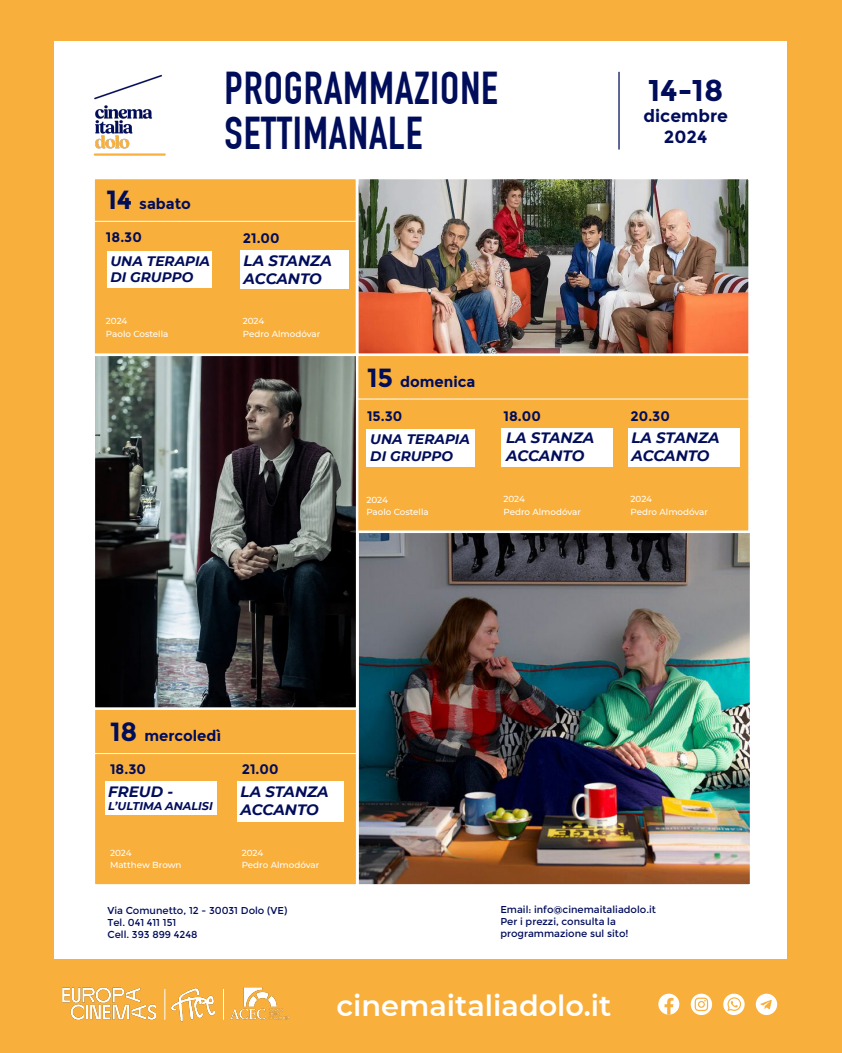
<style>
.page{position:relative;width:842px;height:1053px;background:#fff}
.page>*{position:absolute;margin:0;border:0;box-sizing:border-box;transform-origin:0 0}
.t1{font:45px "DIN Engschrift LT";letter-spacing:.02em;color:#000d5b}
.t2{font:700 30px "Montserrat";color:#000d5b}
.t3{font:600 28.75px "Montserrat";color:#fff}
.t4{font:700 17.5px "Montserrat";color:#000d5b}
.t5{font:italic 700 15px/18px "Montserrat";color:#000d5b}
.t6{font:700 15px "Montserrat";color:#000d5b}
.t7{font:italic 700 13.75px/16.5px "Montserrat";color:#000d5b}
.t8{font:700 13.75px "Montserrat";color:#000d5b}
.t9{font:italic 700 11.25px "Montserrat";color:#000d5b}
.t10{font:10px/12px "Montserrat";color:#000d5b}
.t11{font:500 8.75px "Montserrat";color:#fff}
.s1{font-size:26.25px}
</style>
<div class="page">
<div style="left:0;top:0;width:842px;height:1052px;background:#f8af3c"></div>
<div style="left:54px;top:41px;width:732px;height:918px;background:#fff"></div>
<img style="left:93px;top:74px;width:73px;height:82px">
<div style="left:658px;top:993px;width:21px;height:21px;background:#fff;border-radius:50%"></div>
<svg style="left:664px;top:997px;width:9px;height:17px"></svg>
<svg style="left:691px;top:993px;width:21px;height:21px"></svg>
<svg style="left:695px;top:997px;width:13px;height:13px"></svg>
<svg style="left:723px;top:993px;width:22px;height:21px"></svg>
<svg style="left:727px;top:997px;width:14px;height:13px"></svg>
<div style="left:756px;top:993px;width:21px;height:21px;background:#fff;border-radius:50%"></div>
<svg style="left:760px;top:999px;width:12px;height:10px"></svg>
<img style="left:231px;top:987px;width:58px;height:33px">
<img style="left:171px;top:988px;width:43px;height:33px">
<hr style="left:165px;top:988px;width:1px;height:31px;background:#fff">
<hr style="left:223px;top:988px;width:1px;height:31px;background:#fff">
<img style="left:63px;top:987px;width:93px;height:33px">
<div style="left:92px;top:177px;width:266px;height:179px;background:#f8af3c;border:2px solid #fff"></div>
<div style="left:107px;top:252px;width:105px;height:36px;background:#fff"></div>
<hr style="left:618px;top:72px;width:2px;height:77px;background:#000d5b">
<div style="left:240px;top:250px;width:108px;height:38px;background:#fff"></div>
<div style="left:93px;top:707px;width:265px;height:179px;background:#f8af3c;border:2px solid #fff"></div>
<div style="left:105px;top:781px;width:112px;height:33px;background:#fff"></div>
<div style="left:237px;top:781px;width:107px;height:40px;background:#fff"></div>
<hr style="left:91px;top:753px;width:658px;height:1px;background:#fff">
<img style="left:359px;top:533px;width:390px;height:350px">
<div style="left:356px;top:530px;width:396px;height:356px;border:2px solid #fff"></div>
<hr style="left:91px;top:221px;width:660px;height:1px;background:#fff">
<img style="left:359px;top:180px;width:389px;height:173px">
<div style="left:356px;top:177px;width:395px;height:179px;border:2px solid #fff"></div>
<div style="left:354px;top:353px;width:397px;height:180px;background:#f8af3c;border:2px solid #fff"></div>
<div style="left:366px;top:429px;width:109px;height:37px;background:#fff"></div>
<div style="left:501px;top:428px;width:112px;height:38px;background:#fff"></div>
<div style="left:628px;top:428px;width:112px;height:38px;background:#fff"></div>
<hr style="left:91px;top:398px;width:661px;height:1px;background:#fff">
<img style="left:96px;top:356px;width:259px;height:350px">
<div style="left:93px;top:353px;width:265px;height:356px;border:2px solid #fff"></div>
<p class="t1" style="left:225px;top:62px;width:275px">PROGRAMMAZIONE</p>
<p class="t1" style="left:225px;top:107px;width:199px">SETTIMANALE</p>
<p class="t2" style="left:648px;top:72px;width:77px">14-18</p>
<p class="t4" style="left:643px;top:105px;width:86px">dicembre</p>
<p class="t4" style="left:664px;top:126px;width:45px">2024</p>
<p class="t6" style="left:106px;top:195px;width:86px"><span class="s1">14</span> sabato</p>
<p class="t8" style="left:106px;top:229px;width:37px">18.30</p>
<p class="t7" style="left:110px;top:252px;width:101px">UNA TERAPIA<br>DI GRUPPO</p>
<p class="t11" style="left:106px;top:315px;width:23px">2024</p>
<p class="t11" style="left:106px;top:328px;width:64px">Paolo Costella</p>
<p class="t8" style="left:243px;top:230px;width:38px">21.00</p>
<p class="t5" style="left:244px;top:250px;width:90px">LA STANZA<br>ACCANTO</p>
<p class="t11" style="left:243px;top:315px;width:23px">2024</p>
<p class="t11" style="left:243px;top:328px;width:79px">Pedro Almodóvar</p>
<p class="t6" style="left:367px;top:373px;width:110px"><span class="s1">15</span> domenica</p>
<p class="t8" style="left:367px;top:408px;width:37px">15.30</p>
<p class="t8" style="left:503px;top:408px;width:39px">18.00</p>
<p class="t8" style="left:630px;top:408px;width:41px">20.30</p>
<p class="t7" style="left:370px;top:430px;width:101px">UNA TERAPIA<br>DI GRUPPO</p>
<p class="t5" style="left:506px;top:428px;width:90px">LA STANZA<br>ACCANTO</p>
<p class="t5" style="left:631px;top:428px;width:90px">LA STANZA<br>ACCANTO</p>
<p class="t11" style="left:366px;top:493px;width:23px">2024</p>
<p class="t11" style="left:366px;top:506px;width:64px">Paolo Costella</p>
<p class="t11" style="left:503px;top:492px;width:23px">2024</p>
<p class="t11" style="left:630px;top:492px;width:23px">2024</p>
<p class="t11" style="left:503px;top:505px;width:79px">Pedro Almodóvar</p>
<p class="t11" style="left:630px;top:505px;width:79px">Pedro Almodóvar</p>
<p class="t6" style="left:110px;top:726px;width:113px"><span class="s1">18</span> mercoledì</p>
<p class="t8" style="left:110px;top:761px;width:37px">18.30</p>
<p class="t8" style="left:242px;top:761px;width:38px">21.00</p>
<p class="t5" style="left:108px;top:781px;width:66px">FREUD -</p>
<p class="t9" style="left:108px;top:798px;width:106px">L’ULTIMA ANALISI</p>
<p class="t5" style="left:240px;top:781px;width:90px">LA STANZA<br>ACCANTO</p>
<p class="t11" style="left:110px;top:846px;width:23px">2024</p>
<p class="t11" style="left:242px;top:846px;width:23px">2024</p>
<p class="t11" style="left:110px;top:859px;width:73px">Matthew Brown</p>
<p class="t11" style="left:242px;top:859px;width:79px">Pedro Almodóvar</p>
<p class="t10" style="left:107px;top:904px;width:181px">Via Comunetto, 12 - 30031 Dolo (VE)</p>
<p class="t10" style="left:107px;top:916px;width:70px">Tel. 041 411 151</p>
<p class="t10" style="left:107px;top:928px;width:92px">Cell. 393 899 4248</p>
<p class="t10" style="left:500px;top:903px;width:157px">Email: info@cinemaitaliadolo.it</p>
<p class="t10" style="left:500px;top:915px;width:130px">Per i prezzi, consulta la programmazione sul sito!</p>
<p class="t3" style="left:336px;top:984px;width:276px">cinemaitaliadolo.it</p>
</div>
